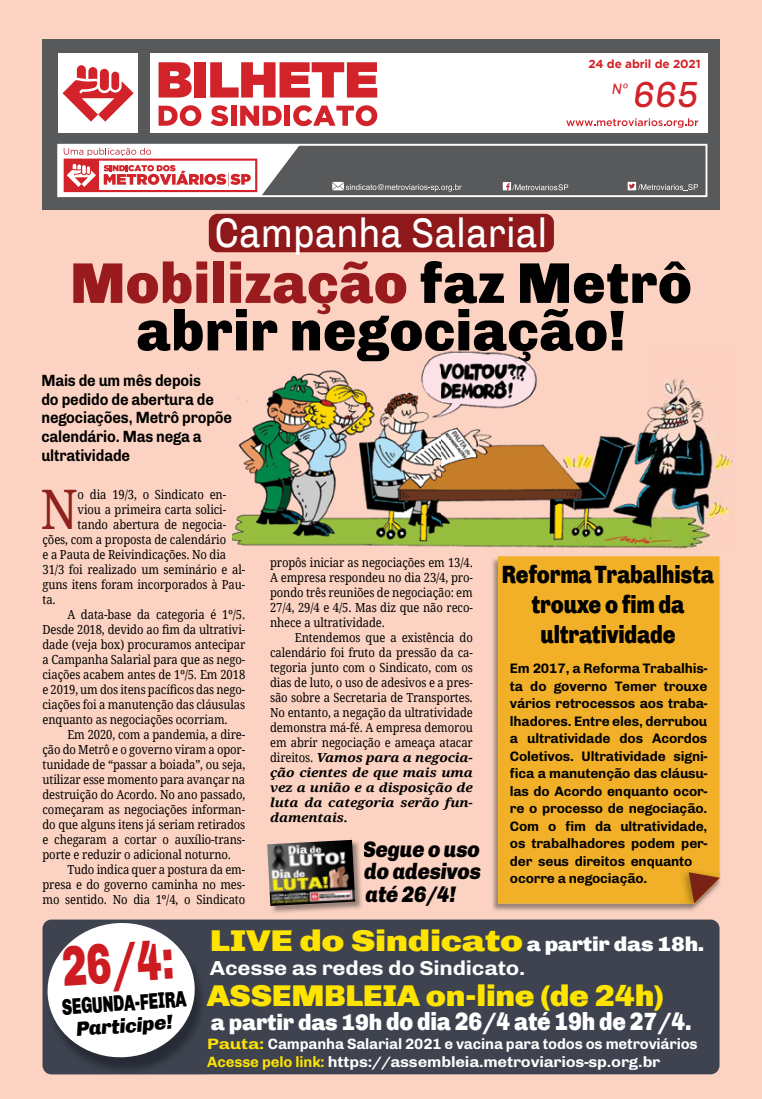
<style>
.page{position:relative;width:762px;height:1099px;background:#fff}
.page>*{position:absolute;margin:0;border:0;box-sizing:border-box;transform-origin:0 0}
.t1{font:900 57.5px/47.5px "Chivo";letter-spacing:.01em;color:#000;text-align:center;scale:.96 1}
.t2{font:900 56.25px "Chivo";color:#cc1c22;scale:.72 1}
.t3{font:54.5px "Droid Serif";color:#8d211c;scale:.9 1}
.t4{font:41.25px "Chivo";color:#fff;scale:.9 1}
.t5{font:italic 36.38px "Chivo";color:#d2232a}
.t6{font:900 30px "Chivo";letter-spacing:-.01em;color:#ffe400;scale:1.25 1}
.t7{font:900 30px "Chivo";letter-spacing:-.01em;color:#ffe400;scale:1.1 1}
.t8{font:900 25px/30px "Chivo";letter-spacing:-.01em;color:#000;text-align:center;scale:.85 1}
.t9{font:900 25px "Chivo";letter-spacing:-.01em;color:#fff;scale:.9 1}
.t10{font:italic 900 22.5px/22.5px "Chivo";letter-spacing:-.01em;color:#000;text-align:justify;scale:.9 1}
.t11{font:900 22.5px "Chivo";color:#000;scale:.7 1}
.t12{font:700 20.25px "Chivo";letter-spacing:-.01em;color:#fff;scale:1.11 1}
.t13{font:italic 900 20.25px "Chivo";color:#000}
.t14{font:700 16.25px/18.8px "Chivo";letter-spacing:-.01em;color:#000;scale:.9 1}
.t15{font:italic 15.12px "Chivo";color:#d2232a}
.t16{font:700 15px/18.4px "Chivo";letter-spacing:-.01em;color:#fff}
.t17{font:700 13.75px/17.5px "Chivo";letter-spacing:-.01em;color:#000}
.t18{font:12.5px/15px "Droid Serif";letter-spacing:-.01em;color:#000;text-align:justify;scale:.9 1}
.t19{font:700 11.75px "Gotham";letter-spacing:-.01em;color:#d2232a}
.s1{color:#991b1e}
.s2{font-weight:700;font-style:italic}
.s3{font-size:20.25px;color:#fff}
.s4{font-size:22.5px}
.s5{color:#ffe400}
</style>
<div class="page">
<div style="left:0;top:0;width:762px;height:1098px;background:#fcd3c2"></div>
<div style="left:43px;top:39px;width:676px;height:170px;background:#58595b"></div>
<div style="left:150px;top:53px;width:557px;height:80px;background:#fff"></div>
<div style="left:58px;top:53px;width:80px;height:80px;background:#fff"></div>
<svg style="left:63px;top:65px;width:71px;height:57px"></svg>
<svg style="left:57px;top:144px;width:650px;height:53px"></svg>
<svg style="left:159px;top:62px;width:33px;height:35px"></svg>
<div style="left:194px;top:62px;width:12px;height:35px;background:#d2232a"></div>
<svg style="left:210px;top:62px;width:167px;height:35px"></svg>
<svg style="left:159px;top:105px;width:42px;height:21px"></svg>
<svg style="left:211px;top:105px;width:17px;height:21px"></svg>
<div style="left:231px;top:106px;width:5px;height:20px;background:#d2232a"></div>
<svg style="left:240px;top:106px;width:42px;height:20px"></svg>
<div style="left:285px;top:106px;width:5px;height:20px;background:#d2232a"></div>
<svg style="left:293px;top:105px;width:84px;height:21px"></svg>
<svg style="left:58px;top:145px;width:242px;height:51px;background:#e6babc"></svg>
<div style="left:503px;top:182px;width:8px;height:8px;background:#fff"></div>
<svg style="left:628px;top:182px;width:8px;height:8px"></svg>
<svg style="left:629px;top:184px;width:69px;height:7px"></svg>
<svg style="left:332px;top:182px;width:129px;height:10px"></svg>
<svg style="left:566px;top:118px;width:132px;height:10px"></svg>
<svg style="left:506px;top:183px;width:62px;height:7px"></svg>
<div style="left:43px;top:919px;width:676px;height:155px;background:#3e434f;border-radius:9px"></div>
<img style="left:49px;top:1074px;width:158px;height:1px">
<img style="left:46px;top:979px;width:155px;height:95px">
<svg style="left:45px;top:920px;width:152px;height:139px"></svg>
<img style="left:272px;top:841px;width:90px;height:72px">
<img style="left:267px;top:839px;width:88px;height:67px">
<img style="left:492px;top:556px;width:228px;height:355px">
<div style="left:498px;top:556px;width:221px;height:347px;background:#f1b028"></div>
<img style="left:680px;top:868px;width:41px;height:43px">
<img style="left:680px;top:868px;width:39px;height:35px">
<svg style="left:689px;top:872px;width:31px;height:31px"></svg>
<img style="left:232px;top:362px;width:209px;height:185px">
<img style="left:441px;top:362px;width:293px;height:187px">
<img style="left:236px;top:348px;width:387px;height:14px">
<svg style="left:232px;top:411px;width:1px;height:15px"></svg>
<div style="left:209px;top:214px;width:345px;height:38px;background:#8e181a;border-radius:9px"></div>
<h3 class="t4" style="left:215px;top:209px;width:371px">Campanha Salarial</h3>
<p class="t19" style="left:588px;top:57px;width:114px">24 de abril de 2021</p>
<h3 class="t5" style="left:633px;top:74px;width:68px">665</h3>
<p class="t15" style="left:612px;top:80px;width:18px">Nº</p>
<h1 class="t1" style="left:70px;top:259px;width:649px"><span class="s1">Mobilização</span> faz Metrô abrir negociação!</h1>
<h3 class="t14" style="left:41px;top:371px;width:213px">Mais de um mês depois<br>do pedido de abertura de negociações, Metrô propõe calendário. Mas nega a ultratividade</h3>
<h3 class="t3" style="left:41px;top:471px;width:43px">N</h3>
<p class="t18" style="left:78px;top:486px;width:167px">o dia 19/3, o Sindicato en-</p>
<p class="t18" style="left:78px;top:501px;width:167px">viou a primeira carta solici-</p>
<p class="t18" style="left:78px;top:516px;width:167px">tando abertura de negocia-</p>
<p class="t18" style="left:43px;top:531px;width:206px">ções, com a proposta de calendário</p>
<p class="t18" style="left:43px;top:546px;width:206px">e a Pauta de Reivindicações. No dia</p>
<p class="t18" style="left:43px;top:561px;width:227px">31/3 foi realizado um seminário e al-</p>
<p class="t18" style="left:43px;top:576px;width:227px">guns itens foram incorporados à Pau-</p>
<p class="t18" style="left:43px;top:591px;width:16px">ta.</p>
<p class="t18" style="left:67px;top:606px;width:199px">A data-base da categoria é 1º/5.</p>
<p class="t18" style="left:43px;top:621px;width:227px">Desde 2018, devido ao fim da ultrativi-</p>
<p class="t18" style="left:43px;top:636px;width:227px">dade (veja box) procuramos antecipar</p>
<p class="t18" style="left:43px;top:651px;width:227px">a Campanha Salarial para que as nego-</p>
<p class="t18" style="left:43px;top:666px;width:227px">ciações acabem antes de 1º/5. Em 2018</p>
<p class="t18" style="left:43px;top:681px;width:227px">e 2019, um dos itens pacíficos das nego-</p>
<p class="t18" style="left:43px;top:696px;width:227px">ciações foi a manutenção das cláusulas</p>
<p class="t18" style="left:43px;top:711px;width:207px">enquanto as negociações ocorriam.</p>
<p class="t18" style="left:67px;top:726px;width:199px">Em 2020, com a pandemia, a dire-</p>
<p class="t18" style="left:43px;top:741px;width:227px">ção do Metrô e o governo viram a opor-</p>
<p class="t18" style="left:43px;top:756px;width:227px">tunidade de “passar a boiada”, ou seja,</p>
<p class="t18" style="left:43px;top:771px;width:227px">utilizar esse momento para avançar na</p>
<p class="t18" style="left:43px;top:786px;width:227px">destruição do Acordo. No ano passado,</p>
<p class="t18" style="left:43px;top:801px;width:227px">começaram as negociações informan-</p>
<p class="t18" style="left:43px;top:816px;width:227px">do que alguns itens já seriam retirados</p>
<p class="t18" style="left:43px;top:831px;width:227px">e chegaram a cortar o auxílio-trans-</p>
<p class="t18" style="left:43px;top:846px;width:211px">porte e reduzir o adicional noturno.</p>
<p class="t18" style="left:67px;top:861px;width:199px">Tudo indica quer a postura da em-</p>
<p class="t18" style="left:43px;top:876px;width:227px">presa e do governo caminha no mes-</p>
<p class="t18" style="left:43px;top:891px;width:227px">mo sentido. No dia 1º/4, o Sindicato</p>
<p class="t18" style="left:270px;top:554px;width:227px">propôs iniciar as negociações em 13/4.<br>A empresa respondeu no dia 23/4, pro&shy;pondo três reuniões de negociação: em 27/4, 29/4 e 4/5. Mas diz que não reco&shy;nhece a ultratividade.</p>
<p class="t18" style="left:270px;top:629px;width:227px;text-indent:25px">Entendemos que a existência do calendário foi fruto da pressão da ca&shy;tegoria junto com o Sindicato, com os dias de luto, o uso de adesivos e a pres&shy;são sobre a Secretaria de Transportes.<br>No entanto, a negação da ultratividade demonstra má-fé. A empresa demorou em abrir negociação e ameaça atacar direitos. <span class="s2">Vamos para a negocia&shy;ção cientes de que mais uma vez a união e a disposição de luta da categoria serão fun&shy;damentais.</span></p>
<h3 class="t10" style="left:363px;top:837px;width:133px">Segue o uso do adesivos até 26/4!</h3>
<h3 class="t8" style="left:502px;top:560px;width:251px">Reforma Trabalhista trouxe o fim da ultratividade</h3>
<p class="t17" style="left:510px;top:660px;width:199px">Em 2017, a Reforma Trabalhis&shy;ta do governo Temer trouxe vários retrocessos aos traba&shy;lhadores. Entre eles, derrubou a ultratividade dos Acordos<br>Coletivos. Ultratividade signi&shy;fica a manutenção das cláusu&shy;las do Acordo enquanto ocor&shy;re o processo de negociação.<br>Com o fim da ultratividade, os trabalhadores podem per&shy;der seus direitos enquanto ocorre a negociação.</p>
<h2 class="t2" style="left:60px;top:933px;width:157px;rotate:-4deg">26/4:</h2>
<h3 class="t11" style="left:61px;top:993px;width:180px;rotate:-4deg">SEGUNDA-FEIRA</h3>
<h3 class="t13" style="left:75px;top:1017px;width:98px;rotate:-4deg">Participe!</h3>
<h3 class="t6" style="left:210px;top:923px;width:397px">LIVE do Sindicato <span class="s3">a partir das 18h.</span></h3>
<h3 class="t12" style="left:210px;top:956px;width:286px">Acesse as redes do Sindicato.</h3>
<h3 class="t7" style="left:207px;top:977px;width:417px">ASSEMBLEIA on-line (de 24h)</h3>
<h3 class="t9" style="left:211px;top:1006px;width:535px"><span class="s4">a partir das 19h</span> do dia 26/4 até 19h de 27/4.</h3>
<p class="t16" style="left:207px;top:1034px;width:492px"><span class="s5">Pauta:</span> Campanha Salarial 2021 e vacina para todos os metroviários<br><span class="s5">Acesse pelo link:</span> https://assembleia.metroviarios-sp.org.br</p>
</div>
